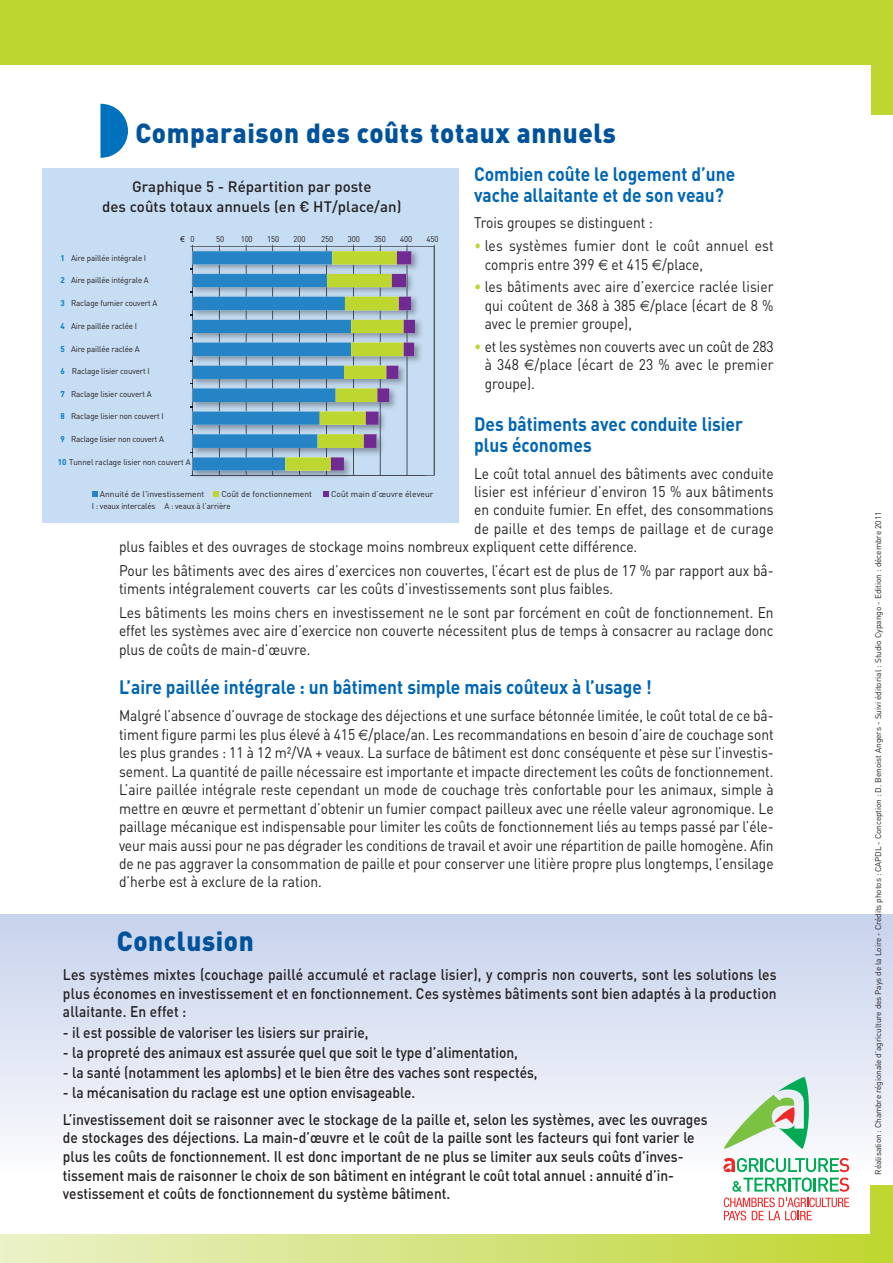
<style>
.page{position:relative;width:893px;height:1263px;background:#fff}
.page>*{position:absolute;margin:0;border:0;box-sizing:border-box;transform-origin:0 0}
.t1{font:900 27.3px "DIN";letter-spacing:.025em;color:#00539b;scale:.95 1}
.t2{font:700 19.35px/20.9px "DIN";color:#0066b3;scale:.9 1}
.t3{font:15.3px/18.5px "DIN";color:#231f20;text-align:justify;scale:.9 1}
.t4{font:500 15.3px/18.6px "DIN";color:#231f20;scale:.9 1}
.t5{font:500 15px/19.5px "DIN";letter-spacing:.005em;color:#231f20;text-align:center}
.t6{font:8.4px "DIN";color:#231f20}
.t7{font:8.25px "DIN";letter-spacing:-.02em;color:#231f20}
.t8{font:8.25px "DIN";letter-spacing:-.02em;color:#231f20;scale:.95 1}
.t9{font:8.25px "Arial";color:#231f20;scale:.95 1}
.s1{color:#bed730}
.s2{font-family:"DIN Euro";font-weight:400}
.s3{font-family:"DIN"}
.s4{font-weight:700;color:#007dc5}
</style>
<div class="page">
<div style="left:0;top:914px;width:893px;height:256px;background:linear-gradient(to bottom,#c7d2ec,#fbfbfd)"></div>
<div style="left:0;top:0;width:893px;height:114px;background:#bed730"></div>
<div style="left:0;top:66px;width:870px;height:60px;background:#fff"></div>
<svg style="left:0;top:1185px;width:893px;height:78px;background:#d5e37f"></svg>
<div style="left:0;top:1173px;width:870px;height:60px;background:#fff"></div>
<svg style="left:100px;top:104px;width:28px;height:54px"></svg>
<div style="left:43px;top:168px;width:416px;height:355px;background:#c7ddf3"></div>
<svg style="left:415px;top:246px;width:19px;height:230px"></svg>
<hr style="left:434px;top:247px;width:1px;height:228px;background:#231f20">
<img style="left:415px;top:248px;width:10px;height:228px">
<svg style="left:92px;top:491px;width:5px;height:6px"></svg>
<svg style="left:213px;top:491px;width:5px;height:6px"></svg>
<svg style="left:323px;top:491px;width:6px;height:6px"></svg>
<svg style="left:190px;top:245px;width:225px;height:231px"></svg>
<svg style="left:724px;top:1198px;width:125px;height:22px"></svg>
<svg style="left:732px;top:1178px;width:117px;height:14px"></svg>
<svg style="left:723px;top:1158px;width:126px;height:14px"></svg>
<svg style="left:724px;top:1077px;width:85px;height:72px"></svg>
<h1 class="t1" style="left:136px;top:117px;width:507px">Comparaison des coûts totaux annuels</h1>
<p class="t2" style="left:474px;top:165px;width:292px">Combien coûte le logement d’une vache allaitante et de son veau?</p>
<p class="t3" style="left:474px;top:215px;width:200px">Trois groupes se distinguent :</p>
<p class="t3" style="left:485px;top:238px;width:322px;text-indent:-11px"><span class="s1">•</span> les systèmes fumier dont le coût annuel est compris entre 399 et 415 /place,</p>
<p class="t3" style="left:485px;top:279px;width:322px;text-indent:-11px"><span class="s1">•</span> les bâtiments avec aire d’exercice raclée lisier qui coûtent de 368 à 385 /place (écart de 8 % avec le premier groupe),</p>
<p class="t3" style="left:485px;top:339px;width:322px;text-indent:-11px"><span class="s1">•</span> et les systèmes non couverts avec un coût de 283 à 348 /place (écart de 23 % avec le premier groupe).</p>
<p class="t2" style="left:474px;top:415px;width:300px">Des bâtiments avec conduite lisier plus économes</p>
<p class="t3" style="left:474px;top:466px;width:334px">Le coût total annuel des bâtiments avec conduite</p>
<p class="t3" style="left:474px;top:484px;width:334px">lisier est inférieur d’environ 15 % aux bâtiments</p>
<p class="t3" style="left:474px;top:503px;width:334px">en conduite fumier. En effet, des consommations</p>
<p class="t3" style="left:474px;top:521px;width:334px">de paille et des temps de paillage et de curage</p>
<p class="t3" style="left:119px;top:539px;width:577px">plus faibles et des ouvrages de stockage moins nombreux expliquent cette différence.</p>
<p class="t3" style="left:119px;top:563px;width:729px">Pour les bâtiments avec des aires d’exercices non couvertes, l’écart est de plus de 17 % par rapport aux bâ&shy;timents intégralement couverts car les coûts d’investissements sont plus faibles.</p>
<p class="t3" style="left:119px;top:605px;width:729px">Les bâtiments les moins chers en investissement ne le sont par forcément en coût de fonctionnement. En effet les systèmes avec aire d’exercice non couverte nécessitent plus de temps à consacrer au raclage donc plus de coûts de main-d’œuvre.</p>
<p class="t2" style="left:119px;top:679px;width:593px">L’aire paillée intégrale : un bâtiment simple mais coûteux à l’usage !</p>
<p class="t3" style="left:119px;top:708px;width:729px">Malgré l’absence d’ouvrage de stockage des déjections et une surface bétonnée limitée, le coût total de ce bâ&shy;timent figure parmi les plus élevé à 415 /place/an. Les recommandations en besoin d’aire de couchage sont les plus grandes : 11 à 12 m²/VA + veaux. La surface de bâtiment est donc conséquente et pèse sur l’investis&shy;sement. La quantité de paille nécessaire est importante et impacte directement les coûts de fonctionnement.<br>L’aire paillée intégrale reste cependant un mode de couchage très confortable pour les animaux, simple à mettre en œuvre et permettant d’obtenir un fumier compact pailleux avec une réelle valeur agronomique. Le paillage mécanique est indispensable pour limiter les coûts de fonctionnement liés au temps passé par l’éle&shy;veur mais aussi pour ne pas dégrader les conditions de travail et avoir une répartition de paille homogène. Afin de ne pas aggraver la consommation de paille et pour conserver une litière propre plus longtemps, l’ensilage d’herbe est à exclure de la ration.</p>
<p class="t5" style="left:102px;top:179px;width:301px">Graphique 5 - Répartition par poste<br>des coûts totaux annuels (en <span class="s2">3</span> HT/place/an)</p>
<p class="t9" style="left:181px;top:234px;width:16px">€ <span class="s3">0</span></p>
<p class="t8" style="left:216px;top:236px;width:10px">50</p>
<p class="t8" style="left:241px;top:236px;width:14px">100</p>
<p class="t8" style="left:267px;top:236px;width:14px">150</p>
<p class="t8" style="left:294px;top:236px;width:14px">200</p>
<p class="t8" style="left:321px;top:236px;width:14px">250</p>
<p class="t8" style="left:348px;top:236px;width:14px">300</p>
<p class="t8" style="left:374px;top:236px;width:14px">350</p>
<p class="t8" style="left:400px;top:236px;width:14px">400</p>
<p class="t8" style="left:426px;top:236px;width:14px">450</p>
<p class="t7" style="left:60px;top:255px;width:87px"><span class="s4">1</span> Aire paillée intégrale I</p>
<p class="t7" style="left:60px;top:277px;width:90px"><span class="s4">2</span> Aire paillée intégrale A</p>
<p class="t7" style="left:60px;top:300px;width:98px"><span class="s4">3</span> Raclage fumier couvert A</p>
<p class="t7" style="left:60px;top:323px;width:78px"><span class="s4">4</span> Aire paillée raclée I</p>
<p class="t7" style="left:60px;top:346px;width:81px"><span class="s4">5</span> Aire paillée raclée A</p>
<p class="t7" style="left:60px;top:368px;width:91px"><span class="s4">6</span> Raclage lisier couvert I</p>
<p class="t7" style="left:60px;top:391px;width:93px"><span class="s4">7</span> Raclage lisier couvert A</p>
<p class="t7" style="left:60px;top:413px;width:105px"><span class="s4">8</span> Raclage lisier non couvert I</p>
<p class="t7" style="left:60px;top:436px;width:105px"><span class="s4">9</span> Raclage lisier non couvert A</p>
<p class="t7" style="left:58px;top:460px;width:134px"><span class="s4">10</span> Tunnel raclage lisier non couvert A</p>
<p class="t7" style="left:92px;top:503px;width:140px">I : veaux intercalés A : veaux à l’arrière</p>
<p class="t6" style="left:100px;top:491px;width:106px">Annuité de l'investissement</p>
<p class="t6" style="left:221px;top:491px;width:92px">Coût de fonctionnement</p>
<p class="t6" style="left:331px;top:491px;width:104px">Coût main d’œuvre éleveur</p>
<h1 class="t1" style="left:117px;top:926px;width:146px">Conclusion</h1>
<p class="t4" style="left:63px;top:967px;width:794px;text-align:justify">Les systèmes mixtes (couchage paillé accumulé et raclage lisier), y compris non couverts, sont les solutions les plus économes en investissement et en fonctionnement. Ces systèmes bâtiments sont bien adaptés à la production allaitante. En effet :</p>
<p class="t4" style="left:63px;top:1025px;width:341px">- il est possible de valoriser les lisiers sur prairie,</p>
<p class="t4" style="left:63px;top:1045px;width:507px">- la propreté des animaux est assurée quel que soit le type d’alimentation,</p>
<p class="t4" style="left:63px;top:1065px;width:529px">- la santé (notamment les aplombs) et le bien être des vaches sont respectés,</p>
<p class="t4" style="left:63px;top:1080px;width:718px;line-height:27.2px">- la mécanisation du raclage est une option envisageable.<br>L’investissement doit se raisonner avec le stockage de la paille et, selon les systèmes, avec les ouvrages</p>
<p class="t4" style="left:63px;top:1130px;width:703px">de stockages des déjections. La main-d’œuvre et le coût de la paille sont les facteurs qui font varier le plus les coûts de fonctionnement. Il est donc important de ne plus se limiter aux seuls coûts d’inves&shy;tissement mais de raisonner le choix de son bâtiment en intégrant le coût total annuel : annuité d’in&shy;vestissement et coûts de fonctionnement du système bâtiment.</p>
<p class="t7" style="left:875px;top:1175px;width:665px;rotate:-90deg">Réalisation : Chambre régionale d’agriculture des Pays de la Loire - Crédits photos : CAPDL - Conception : D. Benoist Angers - Suivi éditorial : Studio Cypango - Edition : décembre 2011</p>
</div>
